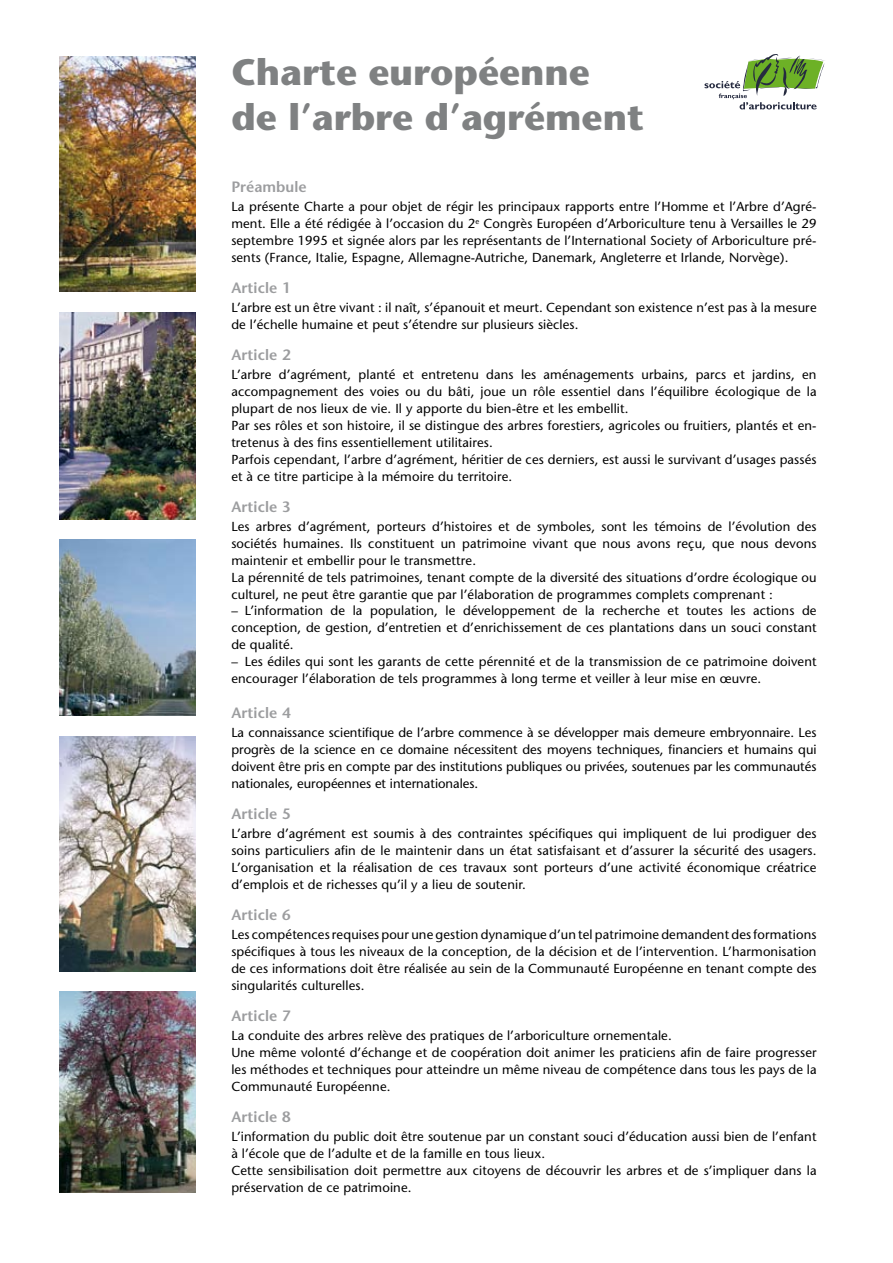
<style>
.page{position:relative;width:893px;height:1263px;background:#fff}
.page>*{position:absolute;margin:0;border:0;box-sizing:border-box;transform-origin:0 0}
.t1{font:700 36.75px/44.7px "Stone Sans";color:#7f8182}
.t2{font:600 15px "Stone Sans";letter-spacing:.01em;color:#9c9d9f}
.t3{font:13.05px/17px "Stone Sans";letter-spacing:.01em;color:#000}
</style>
<div class="page">
<svg style="left:704px;top:54px;width:121px;height:55px"></svg>
<img style="left:59px;top:992px;width:137px;height:200px">
<img style="left:59px;top:57px;width:137px;height:235px">
<img style="left:59px;top:313px;width:137px;height:206px">
<img style="left:59px;top:539px;width:137px;height:177px">
<img style="left:59px;top:736px;width:137px;height:235px">
<h1 class="t1" style="left:231px;top:50px;width:414px">Charte européenne de l’arbre d’agrément</h1>
<p class="t2" style="left:231px;top:177px;width:77px">Préambule</p>
<p class="t3" style="left:231px;top:198px;width:587px;text-align:justify">La présente Charte a pour objet de régir les principaux rapports entre l’Homme et l’Arbre d’Agré&shy;ment. Elle a été rédigée à l’occasion du 2<sup>e</sup> Congrès Européen d’Arboriculture tenu à Versailles le 29 septembre 1995 et signée alors par les représentants de l’International Society of Arboriculture pré&shy;sents (France, Italie, Espagne, Allemagne-Autriche, Danemark, Angleterre et Irlande, Norvège).</p>
<p class="t2" style="left:231px;top:278px;width:61px">Article 1</p>
<p class="t3" style="left:231px;top:299px;width:587px">L’arbre est un être vivant : il naît, s’épanouit et meurt. Cependant son existence n’est pas à la mesure de l’échelle humaine et peut s’étendre sur plusieurs siècles.</p>
<p class="t2" style="left:231px;top:346px;width:61px">Article 2</p>
<p class="t3" style="left:231px;top:366px;width:587px">L’arbre d’agrément, planté et entretenu dans les aménagements urbains, parcs et jardins, en accompagnement des voies ou du bâti, joue un rôle essentiel dans l’équilibre écologique de la plupart de nos lieux de vie. Il y apporte du bien-être et les embellit.<br>Par ses rôles et son histoire, il se distingue des arbres forestiers, agricoles ou fruitiers, plantés et en&shy;tretenus à des fins essentiellement utilitaires.<br>Parfois cependant, l’arbre d’agrément, héritier de ces derniers, est aussi le survivant d’usages passés et à ce titre participe à la mémoire du territoire.</p>
<p class="t2" style="left:231px;top:497px;width:61px">Article 3</p>
<p class="t3" style="left:231px;top:518px;width:587px">Les arbres d’agrément, porteurs d’histoires et de symboles, sont les témoins de l’évolution des sociétés humaines. Ils constituent un patrimoine vivant que nous avons reçu, que nous devons maintenir et embellir pour le transmettre.<br>La pérennité de tels patrimoines, tenant compte de la diversité des situations d’ordre écologique ou culturel, ne peut être garantie que par l’élaboration de programmes complets comprenant :</p>
<p class="t3" style="left:231px;top:602px;width:587px;text-align:justify">– L’information de la population, le développement de la recherche et toutes les actions de conception, de gestion, d’entretien et d’enrichissement de ces plantations dans un souci constant de qualité.</p>
<p class="t3" style="left:231px;top:653px;width:587px">– Les édiles qui sont les garants de cette pérennité et de la transmission de ce patrimoine doivent encourager l’élaboration de tels programmes à long terme et veiller à leur mise en œuvre.</p>
<p class="t2" style="left:231px;top:704px;width:61px">Article 4</p>
<p class="t3" style="left:231px;top:724px;width:587px;text-align:justify">La connaissance scientifique de l’arbre commence à se développer mais demeure embryonnaire. Les progrès de la science en ce domaine nécessitent des moyens techniques, financiers et humains qui doivent être pris en compte par des institutions publiques ou privées, soutenues par les communautés nationales, européennes et internationales.</p>
<p class="t2" style="left:231px;top:805px;width:61px">Article 5</p>
<p class="t3" style="left:231px;top:825px;width:587px;text-align:justify">L’arbre d’agrément est soumis à des contraintes spécifiques qui impliquent de lui prodiguer des soins particuliers afin de le maintenir dans un état satisfaisant et d’assurer la sécurité des usagers.<br>L’organisation et la réalisation de ces travaux sont porteurs d’une activité économique créatrice d’emplois et de richesses qu’il y a lieu de soutenir.</p>
<p class="t2" style="left:231px;top:906px;width:61px">Article 6</p>
<p class="t3" style="left:231px;top:926px;width:587px;text-align:justify">Les compétences requises pour une gestion dynamique d’un tel patrimoine demandent des formations spécifiques à tous les niveaux de la conception, de la décision et de l’intervention. L’harmonisation de ces informations doit être réalisée au sein de la Communauté Européenne en tenant compte des singularités culturelles.</p>
<p class="t2" style="left:231px;top:1007px;width:61px">Article 7</p>
<p class="t3" style="left:231px;top:1027px;width:587px">La conduite des arbres relève des pratiques de l’arboriculture ornementale.<br>Une même volonté d’échange et de coopération doit animer les praticiens afin de faire progresser les méthodes et techniques pour atteindre un même niveau de compétence dans tous les pays de la Communauté Européenne.</p>
<p class="t2" style="left:231px;top:1108px;width:61px">Article 8</p>
<p class="t3" style="left:231px;top:1128px;width:587px">L’information du public doit être soutenue par un constant souci d’éducation aussi bien de l’enfant à l’école que de l’adulte et de la famille en tous lieux.<br>Cette sensibilisation doit permettre aux citoyens de découvrir les arbres et de s’impliquer dans la préservation de ce patrimoine.</p>
</div>
